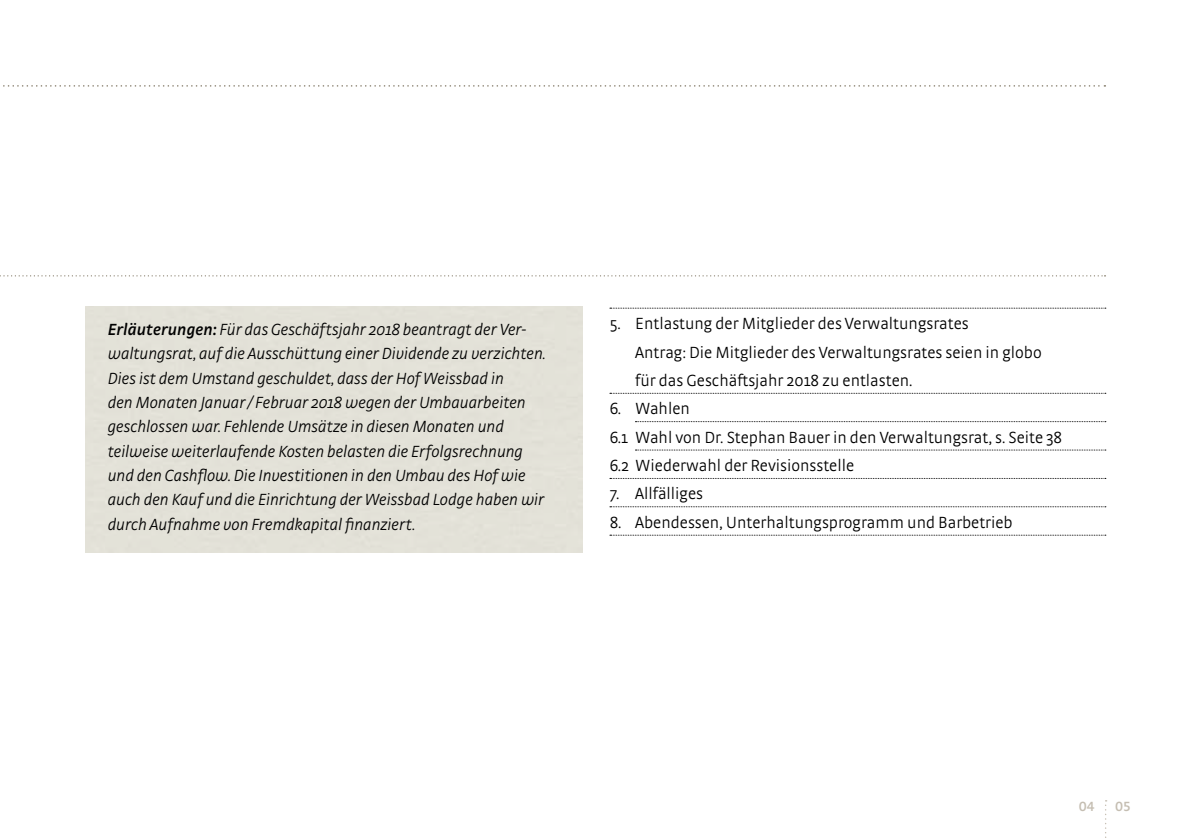
<style>
.page{position:relative;width:1191px;height:840px;background:#fff}
.page>*{position:absolute;margin:0;border:0;box-sizing:border-box;transform-origin:0 0}
.t1{font:italic 300 17px/24.4px "Strada OT";color:#000}
.t2{font:300 17px/28.4px "Strada OT";color:#000}
.t3{font:600 14px "Strada OT";color:#c5beb2}
.s1{font-weight:600}
</style>
<div class="page">
<svg style="left:3px;top:85px;width:1102px;height:2px"></svg>
<svg style="left:0;top:275px;width:1105px;height:1px"></svg>
<svg style="left:610px;top:307px;width:495px;height:1px"></svg>
<svg style="left:610px;top:393px;width:495px;height:1px"></svg>
<svg style="left:635px;top:421px;width:470px;height:1px"></svg>
<svg style="left:635px;top:449px;width:470px;height:1px"></svg>
<svg style="left:610px;top:478px;width:495px;height:1px"></svg>
<svg style="left:610px;top:506px;width:495px;height:1px"></svg>
<svg style="left:610px;top:534px;width:495px;height:1px"></svg>
<svg style="left:1105px;top:800px;width:1px;height:38px"></svg>
<p class="t1" style="left:108px;top:317px;width:439px"><span class="s1">Erläuterungen:</span> Für das Geschäftsjahr 2018 beantragt der Ver&shy;waltungsrat, auf die Ausschüttung einer Dividende zu verzichten.<br>Dies ist dem Umstand geschuldet, dass der Hof Weissbad in<br>den Monaten Januar/ Februar 2018 wegen der Umbauarbeiten geschlossen war. Fehlende Umsätze in diesen Monaten und teilweise weiterlaufende Kosten belasten die Erfolgsrechnung und den Cashflow. Die Investitionen in den Umbau des Hof wie auch den Kauf und die Einrichtung der Weissbad Lodge haben wir durch Aufnahme von Fremdkapital finanziert.</p>
<p class="t2" style="left:635px;top:309px;width:408px;text-indent:-26px">5. Entlastung der Mitglieder des Verwaltungsrates<br>Antrag: Die Mitglieder des Verwaltungsrates seien in globo für das Geschäftsjahr 2018 zu entlasten.</p>
<p class="t2" style="left:609px;top:394px;width:454px">6. Wahlen<br>6.1 Wahl von Dr. Stephan Bauer in den Verwaltungsrat, s. Seite 38<br>6.2 Wiederwahl der Revisionsstelle</p>
<p class="t2" style="left:609px;top:479px;width:95px">7. Allfälliges</p>
<p class="t2" style="left:609px;top:508px;width:404px">8. Abendessen, Unterhaltungsprogramm und Barbetrieb</p>
<p class="t3" style="left:1078px;top:798px;width:17px">04</p>
<p class="t3" style="left:1115px;top:798px;width:17px">05</p>
</div>
